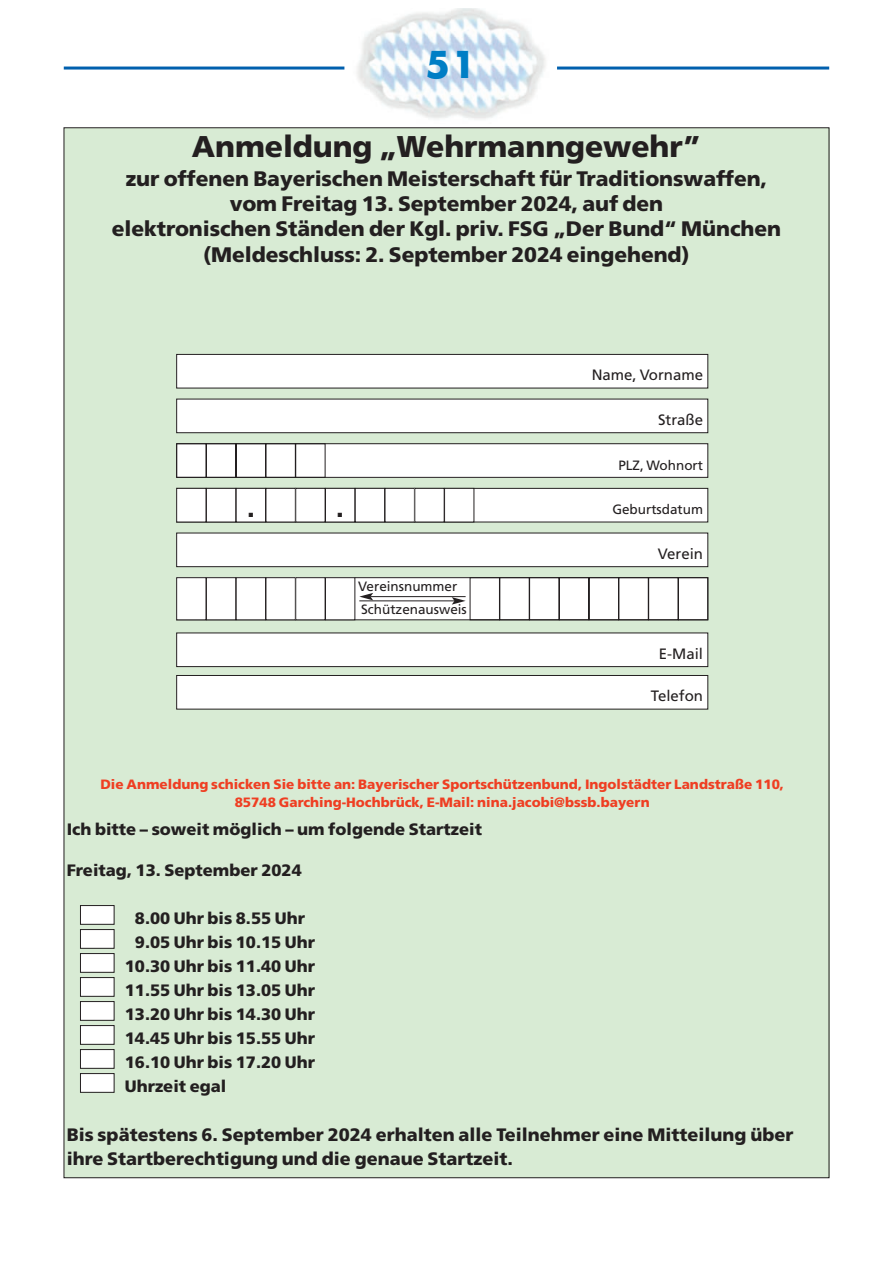
<style>
.page{position:relative;width:893px;height:1263px;background:#fff}
.page>*{position:absolute;margin:0;border:0;box-sizing:border-box;transform-origin:0 0}
.t1{font:37.5px "Frutiger LT";color:#231f20}
.t2{font:700 36px "Futura LT";color:#007ec5}
.t3{font:900 30px "Frutiger CE";letter-spacing:-.005em;color:#231f20}
.t4{font:900 21px/25.2px "Frutiger CE";letter-spacing:-.005em;color:#231f20;text-align:center}
.t5{font:900 18px/24px "Frutiger LT";color:#231f20}
.t6{font:900 16.5px "Frutiger LT";color:#231f20}
.t7{font:15px "Frutiger LT";color:#231f20}
.t8{font:900 13.5px/18.3px "Frutiger LT";color:#ef3e22;text-align:center}
.t9{font:13.5px/23.5px "Frutiger LT";color:#231f20}
</style>
<div class="page">
<img style="left:357px;top:9px;width:189px;height:110px">
<hr style="left:64px;top:67px;width:280px;height:3px;background:#0160ae">
<hr style="left:557px;top:67px;width:272px;height:3px;background:#0160ae">
<div style="left:64px;top:128px;width:765px;height:1050px;background:#d8ebd4"></div>
<div style="left:80px;top:905px;width:34px;height:19px;background:#fff"></div>
<div style="left:80px;top:905px;width:34px;height:19px;border:1px solid #231f20"></div>
<div style="left:80px;top:929px;width:34px;height:19px;background:#fff"></div>
<div style="left:80px;top:929px;width:34px;height:19px;border:1px solid #231f20"></div>
<div style="left:80px;top:953px;width:34px;height:19px;background:#fff"></div>
<div style="left:80px;top:953px;width:34px;height:19px;border:1px solid #231f20"></div>
<div style="left:80px;top:977px;width:34px;height:19px;background:#fff"></div>
<div style="left:80px;top:977px;width:34px;height:19px;border:1px solid #231f20"></div>
<div style="left:80px;top:1001px;width:34px;height:19px;background:#fff"></div>
<div style="left:80px;top:1001px;width:34px;height:19px;border:1px solid #231f20"></div>
<div style="left:80px;top:1025px;width:34px;height:19px;background:#fff"></div>
<div style="left:80px;top:1025px;width:34px;height:19px;border:1px solid #231f20"></div>
<div style="left:80px;top:1049px;width:34px;height:19px;background:#fff"></div>
<div style="left:80px;top:1049px;width:34px;height:19px;border:1px solid #231f20"></div>
<div style="left:177px;top:354px;width:531px;height:34px;background:#fff"></div>
<div style="left:176px;top:354px;width:532px;height:34px;border:1px solid #231f20"></div>
<div style="left:177px;top:399px;width:531px;height:34px;background:#fff"></div>
<div style="left:176px;top:399px;width:532px;height:34px;border:1px solid #231f20"></div>
<svg style="left:176px;top:443px;width:532px;height:177px"></svg>
<div style="left:177px;top:488px;width:29px;height:34px;background:#fff"></div>
<div style="left:176px;top:488px;width:30px;height:34px;border:1px solid #231f20"></div>
<div style="left:177px;top:533px;width:531px;height:34px;background:#fff"></div>
<div style="left:176px;top:533px;width:532px;height:34px;border:1px solid #231f20"></div>
<div style="left:177px;top:633px;width:531px;height:34px;background:#fff"></div>
<div style="left:176px;top:633px;width:532px;height:34px;border:1px solid #231f20"></div>
<div style="left:177px;top:675px;width:531px;height:34px;background:#fff"></div>
<div style="left:176px;top:675px;width:532px;height:34px;border:1px solid #231f20"></div>
<div style="left:206px;top:488px;width:30px;height:34px;background:#fff"></div>
<div style="left:206px;top:488px;width:30px;height:34px;border:1px solid #231f20"></div>
<div style="left:177px;top:578px;width:29px;height:42px;background:#fff"></div>
<div style="left:176px;top:577px;width:30px;height:43px;border:1px solid #231f20"></div>
<div style="left:206px;top:578px;width:30px;height:42px;background:#fff"></div>
<div style="left:206px;top:577px;width:30px;height:43px;border:1px solid #231f20"></div>
<div style="left:236px;top:578px;width:30px;height:42px;background:#fff"></div>
<div style="left:236px;top:577px;width:30px;height:43px;border:1px solid #231f20"></div>
<div style="left:266px;top:578px;width:29px;height:42px;background:#fff"></div>
<div style="left:266px;top:577px;width:30px;height:43px;border:1px solid #231f20"></div>
<div style="left:296px;top:578px;width:29px;height:42px;background:#fff"></div>
<div style="left:325px;top:578px;width:30px;height:42px;background:#fff"></div>
<div style="left:325px;top:577px;width:30px;height:43px;border:1px solid #231f20"></div>
<div style="left:236px;top:488px;width:30px;height:34px;background:#fff"></div>
<div style="left:236px;top:488px;width:30px;height:34px;border:1px solid #231f20"></div>
<div style="left:266px;top:488px;width:29px;height:34px;background:#fff"></div>
<div style="left:266px;top:488px;width:30px;height:34px;border:1px solid #231f20"></div>
<div style="left:296px;top:488px;width:29px;height:34px;background:#fff"></div>
<div style="left:325px;top:488px;width:30px;height:34px;background:#fff"></div>
<div style="left:325px;top:488px;width:30px;height:34px;border:1px solid #231f20"></div>
<div style="left:355px;top:488px;width:30px;height:34px;background:#fff"></div>
<div style="left:355px;top:488px;width:30px;height:34px;border:1px solid #231f20"></div>
<div style="left:385px;top:488px;width:29px;height:34px;background:#fff"></div>
<div style="left:415px;top:488px;width:29px;height:34px;background:#fff"></div>
<hr style="left:371px;top:596px;width:95px;height:1px;background:#231f20">
<svg style="left:359px;top:593px;width:14px;height:7px"></svg>
<hr style="left:359px;top:600px;width:95px;height:1px;background:#231f20">
<svg style="left:444px;top:488px;width:264px;height:132px"></svg>
<div style="left:80px;top:1073px;width:34px;height:19px;background:#fff"></div>
<div style="left:80px;top:1073px;width:34px;height:19px;border:1px solid #231f20"></div>
<h2 class="t2" style="left:425px;top:48px;width:52px">51</h2>
<h3 class="t3" style="left:192px;top:134px;width:511px">Anmeldung „Wehrmanngewehr”</h3>
<p class="t4" style="left:112px;top:168px;width:671px">zur offenen Bayerischen Meisterschaft für Traditionswaffen, vom Freitag 13. September 2024, auf den<br>elektronischen Ständen der Kgl. priv. FSG „Der Bund“ München (Meldeschluss: 2. September 2024 eingehend)</p>
<h1 class="t1" style="left:246px;top:482px;width:12px">.</h1>
<h1 class="t1" style="left:335px;top:482px;width:12px">.</h1>
<p class="t9" style="left:358px;top:574px;width:110px">Vereinsnummer<br>Schützenausweis</p>
<p class="t7" style="left:592px;top:366px;width:113px">Name, Vorname</p>
<p class="t7" style="left:658px;top:411px;width:47px">Straße</p>
<p class="t9" style="left:618px;top:453px;width:86px">PLZ, Wohnort</p>
<p class="t9" style="left:612px;top:498px;width:92px">Geburtsdatum</p>
<p class="t7" style="left:658px;top:545px;width:47px">Verein</p>
<p class="t7" style="left:659px;top:645px;width:46px">E-Mail</p>
<p class="t7" style="left:651px;top:687px;width:54px">Telefon</p>
<p class="t8" style="left:100px;top:775px;width:685px">Die Anmeldung schicken Sie bitte an: Bayerischer Sportschützenbund, Ingolstädter Landstraße 110,<br>85748 Garching-Hochbrück, E-Mail: nina.jacobi@bssb.bayern</p>
<p class="t6" style="left:67px;top:819px;width:417px">Ich bitte – soweit möglich – um folgende Startzeit</p>
<p class="t6" style="left:67px;top:861px;width:237px">Freitag, 13. September 2024</p>
<p class="t6" style="left:135px;top:909px;width:172px">8.00 Uhr bis 8.55 Uhr</p>
<p class="t6" style="left:135px;top:933px;width:182px">9.05 Uhr bis 10.15 Uhr</p>
<p class="t6" style="left:125px;top:957px;width:192px">10.30 Uhr bis 11.40 Uhr</p>
<p class="t6" style="left:125px;top:981px;width:192px">11.55 Uhr bis 13.05 Uhr</p>
<p class="t6" style="left:125px;top:1005px;width:192px">13.20 Uhr bis 14.30 Uhr</p>
<p class="t6" style="left:125px;top:1029px;width:192px">14.45 Uhr bis 15.55 Uhr</p>
<p class="t6" style="left:125px;top:1053px;width:192px">16.10 Uhr bis 17.20 Uhr</p>
<p class="t6" style="left:125px;top:1077px;width:103px">Uhrzeit egal</p>
<p class="t5" style="left:67px;top:1122px;width:728px">Bis spätestens 6. September 2024 erhalten alle Teilnehmer eine Mitteilung über ihre Startberechtigung und die genaue Startzeit.</p>
</div>
